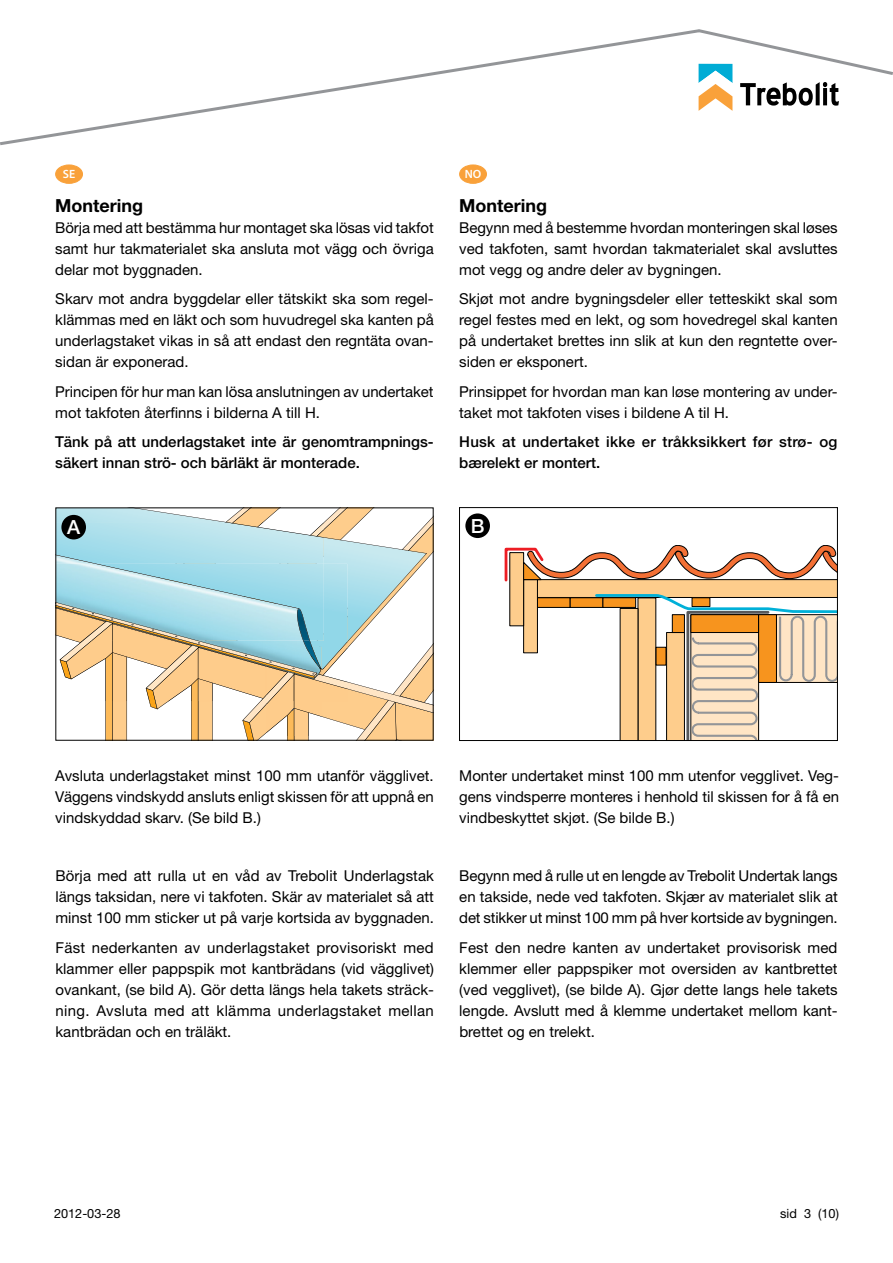
<style>
.page{position:relative;width:893px;height:1263px;background:#fff}
.page>*{position:absolute;margin:0;border:0;box-sizing:border-box;transform-origin:0 0}
.t1{font:500 19.5px "Helvetica Neue LT Std";color:#fff}
.t2{font:700 18px "Helvetica Neue LT Std";color:#000}
.t3{font:15px/21px "Helvetica Neue LT Std";color:#000;text-align:justify}
.t4{font:500 15px/21px "Helvetica Neue LT Std";color:#000}
.t5{font:12.75px "Helvetica Neue LT Std";color:#000}
.t6{font:600 12px "Myriad Pro";color:#fff}
</style>
<div class="page">
<svg style="left:0;top:30px;width:695px;height:116px"></svg>
<svg style="left:695px;top:29px;width:198px;height:82px"></svg>
<svg style="left:57px;top:509px;width:375px;height:230px"></svg>
<div style="left:61px;top:515px;width:25px;height:24px;background:#000;border-radius:50%"></div>
<svg style="left:505px;top:545px;width:331px;height:194px"></svg>
<div style="left:459px;top:507px;width:379px;height:234px;border:1px solid #000"></div>
<div style="left:465px;top:513px;width:25px;height:25px;background:#000;border-radius:50%"></div>
<div style="left:56px;top:165px;width:27px;height:18px;background:#f9a13a;border-radius:50%"></div>
<div style="left:55px;top:165px;width:28px;height:19px;border:1px solid #f9a13a;border-radius:50%"></div>
<div style="left:460px;top:165px;width:26px;height:18px;background:#f9a13a;border-radius:50%"></div>
<div style="left:459px;top:165px;width:28px;height:19px;border:1px solid #f9a13a;border-radius:50%"></div>
<p class="t6" style="left:63px;top:167px;width:14px">SE</p>
<p class="t6" style="left:465px;top:167px;width:18px">NO</p>
<p class="t2" style="left:55px;top:194px;width:89px">Montering</p>
<p class="t3" style="left:55px;top:217px;width:380px">Börja med att bestämma hur montaget ska lösas vid takfot samt hur takmaterialet ska ansluta mot vägg och övriga delar mot byggnaden.</p>
<p class="t3" style="left:55px;top:288px;width:380px">Skarv mot andra byggdelar eller tätskikt ska som regel&shy;klämmas med en läkt och som huvudregel ska kanten på underlagstaket vikas in så att endast den regntäta ovan&shy;sidan är exponerad.</p>
<p class="t3" style="left:55px;top:381px;width:380px">Principen för hur man kan lösa anslutningen av undertaket mot takfoten återfinns i bilderna A till H.</p>
<p class="t4" style="left:55px;top:431px;width:380px">Tänk på att underlagstaket inte är genomtrampnings&shy;säkert innan strö- och bärläkt är monterade.</p>
<h1 class="t1" style="left:67px;top:515px;width:15px">A</h1>
<p class="t2" style="left:459px;top:194px;width:89px">Montering</p>
<p class="t3" style="left:459px;top:217px;width:380px">Begynn med å bestemme hvordan monteringen skal løses ved takfoten, samt hvordan takmaterialet skal avsluttes mot vegg og andre deler av bygningen.</p>
<p class="t3" style="left:459px;top:288px;width:380px">Skjøt mot andre bygningsdeler eller tetteskikt skal som regel festes med en lekt, og som hovedregel skal kanten på undertaket brettes inn slik at kun den regntette over&shy;siden er eksponert.</p>
<p class="t3" style="left:459px;top:381px;width:380px">Prinsippet for hvordan man kan løse montering av under&shy;taket mot takfoten vises i bildene A til H.</p>
<p class="t4" style="left:459px;top:431px;width:380px">Husk at undertaket ikke er tråkksikkert før strø- og bærelekt er montert.</p>
<h1 class="t1" style="left:471px;top:514px;width:15px">B</h1>
<p class="t3" style="left:55px;top:765px;width:380px">Avsluta underlagstaket minst 100 mm utanför vägglivet.<br>Väggens vindskydd ansluts enligt skissen för att uppnå en vindskyddad skarv. (Se bild B.)</p>
<p class="t3" style="left:56px;top:865px;width:380px">Börja med att rulla ut en våd av Trebolit Underlagstak längs taksidan, nere vi takfoten. Skär av materialet så att minst 100 mm sticker ut på varje kortsida av byggnaden.</p>
<p class="t3" style="left:56px;top:937px;width:380px">Fäst nederkanten av underlagstaket provisoriskt med klammer eller pappspik mot kantbrädans (vid vägglivet) ovankant, (se bild A). Gör detta längs hela takets sträck&shy;ning. Avsluta med att klämma underlagstaket mellan kantbrädan och en träläkt.</p>
<p class="t3" style="left:459px;top:765px;width:381px">Monter undertaket minst 100 mm utenfor vegglivet. Veg&shy;gens vindsperre monteres i henhold til skissen for å få en vindbeskyttet skjøt. (Se bilde B.)</p>
<p class="t3" style="left:459px;top:865px;width:380px">Begynn med å rulle ut en lengde av Trebolit Undertak langs en takside, nede ved takfoten. Skjær av materialet slik at det stikker ut minst 100 mm på hver kortside av bygningen.</p>
<p class="t3" style="left:459px;top:937px;width:380px">Fest den nedre kanten av undertaket provisorisk med klemmer eller pappspiker mot oversiden av kantbrettet (ved vegglivet), (se bilde A). Gjør dette langs hele takets lengde. Avslutt med å klemme undertaket mellom kant&shy;brettet og en trelekt.</p>
<p class="t5" style="left:54px;top:1206px;width:68px">2012-03-28</p>
<p class="t5" style="left:780px;top:1206px;width:60px">sid 3 (10)</p>
</div>
